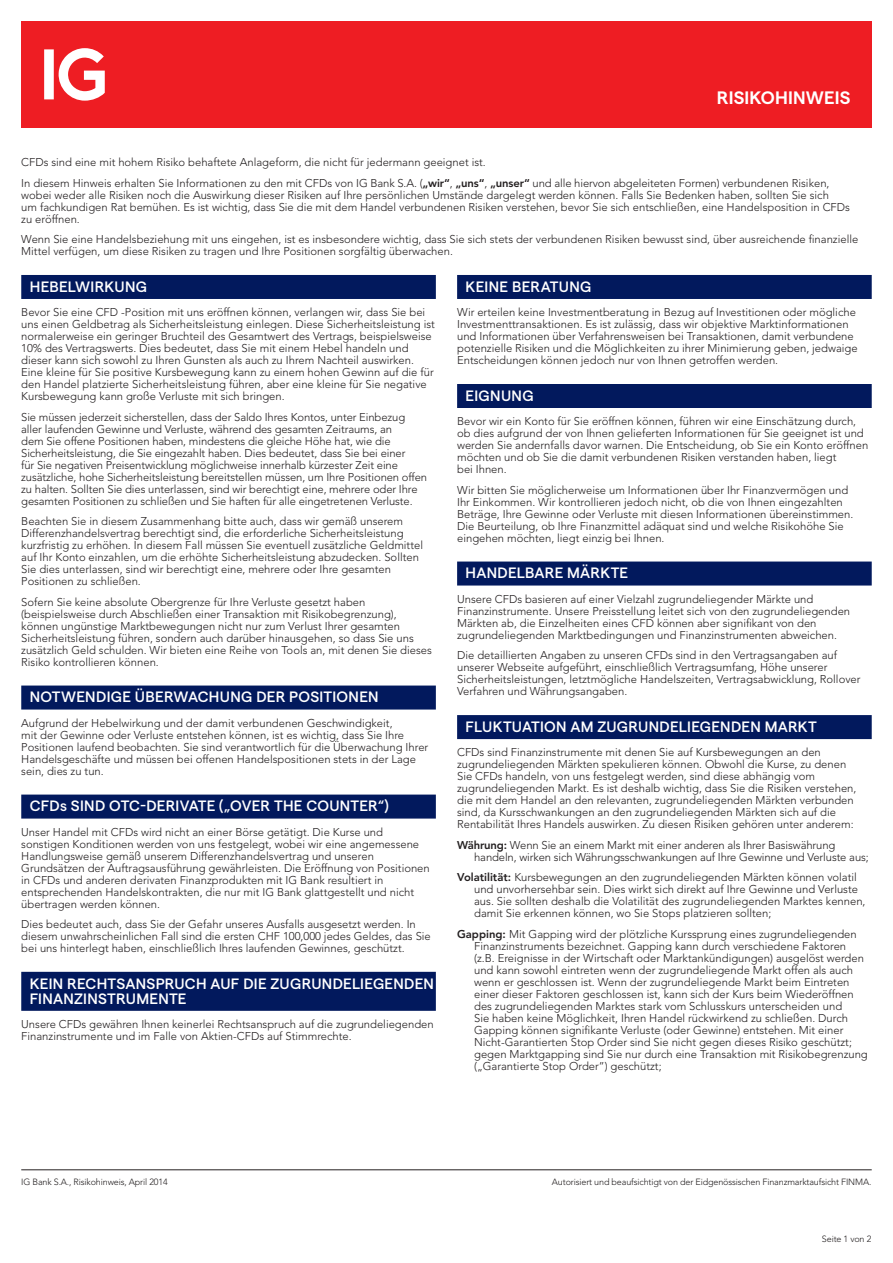
<style>
.page{position:relative;width:893px;height:1263px;background:#fff}
.page>*{position:absolute;margin:0;border:0;box-sizing:border-box;transform-origin:0 0}
.t1{font:600 18px "Matter SQ";letter-spacing:.01em;color:#fff}
.sub_title__level_1{font:500 15px/15px "Matter SQ";letter-spacing:.015em;color:#fff}
.body_copy_span{font:300 11.25px/12px "Avenir LT Std";color:#231f20}
.body_copy_definition{font:300 11.25px/12px "Avenir LT Std";color:#231f20}
.body_copy{font:300 11.25px/12px "Avenir LT Std";color:#231f20}
.t2{font:300 9px "Avenir LT Std";letter-spacing:-.015em;color:#231f20}
.s1{font-weight:800}
</style>
<div class="page">
<div style="left:21px;top:21px;width:851px;height:107px;background:#ee1d23"></div>
<svg style="left:44px;top:48px;width:61px;height:53px"></svg>
<hr style="left:21px;top:1169px;width:851px;height:1px;background:#231f20">
<div style="left:21px;top:275px;width:415px;height:24px;background:#02195d"></div>
<div style="left:21px;top:685px;width:415px;height:24px;background:#02195d"></div>
<div style="left:21px;top:794px;width:415px;height:24px;background:#02195d"></div>
<div style="left:21px;top:972px;width:415px;height:39px;background:#02195d"></div>
<div style="left:457px;top:275px;width:415px;height:24px;background:#02195d"></div>
<div style="left:457px;top:384px;width:415px;height:24px;background:#02195d"></div>
<div style="left:457px;top:561px;width:415px;height:24px;background:#02195d"></div>
<div style="left:457px;top:715px;width:415px;height:24px;background:#02195d"></div>
<h1 class="t1" style="left:717px;top:85px;width:135px">RISIKOHINWEIS</h1>
<p class="body_copy" style="left:21px;top:156px;width:466px">CFDs sind eine mit hohem Risiko behaftete Anlageform, die nicht für jedermann geeignet ist.</p>
<p class="body_copy" style="left:21px;top:177px;width:830px">In diesem Hinweis erhalten Sie Informationen zu den mit CFDs von IG Bank S.A. (<span class="s1">„wir“</span>, <span class="s1">„uns“</span>, <span class="s1">„unser“</span> und alle hiervon abgeleiteten Formen) verbundenen Risiken, wobei weder alle Risiken noch die Auswirkung dieser Risiken auf Ihre persönlichen Umstände dargelegt werden können. Falls Sie Bedenken haben, sollten Sie sich<br>um fachkundigen Rat bemühen. Es ist wichtig, dass Sie die mit dem Handel verbundenen Risiken verstehen, bevor Sie sich entschließen, eine Handelsposition in CFDs zu eröffnen.</p>
<p class="body_copy" style="left:21px;top:233px;width:839px">Wenn Sie eine Handelsbeziehung mit uns eingehen, ist es insbesondere wichtig, dass Sie sich stets der verbundenen Risiken bewusst sind, über ausreichende finanzielle<br>Mittel verfügen, um diese Risiken zu tragen und Ihre Positionen sorgfältig überwachen.</p>
<p class="sub_title__level_1" style="left:30px;top:278px;width:119px">HEBELWIRKUNG</p>
<p class="body_copy_span" style="left:21px;top:306px;width:415px">Bevor Sie eine CFD -Position mit uns eröffnen können, verlangen wir, dass Sie bei uns einen Geldbetrag als Sicherheitsleistung einlegen. Diese Sicherheitsleistung ist normalerweise ein geringer Bruchteil des Gesamtwert des Vertrags, beispielsweise 10% des Vertragswerts. Dies bedeutet, dass Sie mit einem Hebel handeln und dieser kann sich sowohl zu Ihren Gunsten als auch zu Ihrem Nachteil auswirken.<br>Eine kleine für Sie positive Kursbewegung kann zu einem hohen Gewinn auf die für den Handel platzierte Sicherheitsleistung führen, aber eine kleine für Sie negative Kursbewegung kann große Verluste mit sich bringen.</p>
<p class="body_copy_span" style="left:21px;top:411px;width:407px">Sie müssen jederzeit sicherstellen, dass der Saldo Ihres Kontos, unter Einbezug aller laufenden Gewinne und Verluste, während des gesamten Zeitraums, an<br>dem Sie offene Positionen haben, mindestens die gleiche Höhe hat, wie die Sicherheitsleistung, die Sie eingezahlt haben. Dies bedeutet, dass Sie bei einer<br>für Sie negativen Preisentwicklung möglichweise innerhalb kürzester Zeit eine zusätzliche, hohe Sicherheitsleistung bereitstellen müssen, um Ihre Positionen offen zu halten. Sollten Sie dies unterlassen, sind wir berechtigt eine, mehrere oder Ihre gesamten Positionen zu schließen und Sie haften für alle eingetretenen Verluste.</p>
<p class="body_copy_span" style="left:21px;top:515px;width:403px">Beachten Sie in diesem Zusammenhang bitte auch, dass wir gemäß unserem Differenzhandelsvertrag berechtigt sind, die erforderliche Sicherheitsleistung kurzfristig zu erhöhen. In diesem Fall müssen Sie eventuell zusätzliche Geldmittel auf Ihr Konto einzahlen, um die erhöhte Sicherheitsleistung abzudecken. Sollten Sie dies unterlassen, sind wir berechtigt eine, mehrere oder Ihre gesamten Positionen zu schließen.</p>
<p class="body_copy_span" style="left:21px;top:596px;width:412px">Sofern Sie keine absolute Obergrenze für Ihre Verluste gesetzt haben (beispielsweise durch Abschließen einer Transaktion mit Risikobegrenzung), können ungünstige Marktbewegungen nicht nur zum Verlust Ihrer gesamten Sicherheitsleistung führen, sondern auch darüber hinausgehen, so dass Sie uns zusätzlich Geld schulden. Wir bieten eine Reihe von Tools an, mit denen Sie dieses Risiko kontrollieren können.</p>
<p class="sub_title__level_1" style="left:30px;top:688px;width:350px">NOTWENDIGE ÜBERWACHUNG DER POSITIONEN</p>
<p class="body_copy_span" style="left:21px;top:717px;width:409px">Aufgrund der Hebelwirkung und der damit verbundenen Geschwindigkeit,<br>mit der Gewinne oder Verluste entstehen können, ist es wichtig, dass Sie Ihre Positionen laufend beobachten. Sie sind verantwortlich für die Überwachung Ihrer Handelsgeschäfte und müssen bei offenen Handelspositionen stets in der Lage sein, dies zu tun.</p>
<p class="sub_title__level_1" style="left:30px;top:797px;width:360px">CFDs SIND OTC-DERIVATE („OVER THE COUNTER“)</p>
<p class="body_copy_span" style="left:21px;top:826px;width:410px">Unser Handel mit CFDs wird nicht an einer Börse getätigt. Die Kurse und sonstigen Konditionen werden von uns festgelegt, wobei wir eine angemessene Handlungsweise gemäß unserem Differenzhandelsvertrag und unseren Grundsätzen der Auftragsausführung gewährleisten. Die Eröffnung von Positionen in CFDs und anderen derivaten Finanzprodukten mit IG Bank resultiert in entsprechenden Handelskontrakten, die nur mit IG Bank glattgestellt und nicht übertragen werden können.</p>
<p class="body_copy_span" style="left:21px;top:918px;width:411px">Dies bedeutet auch, dass Sie der Gefahr unseres Ausfalls ausgesetzt werden. In diesem unwahrscheinlichen Fall sind die ersten CHF 100,000 jedes Geldes, das Sie bei uns hinterlegt haben, einschließlich Ihres laufenden Gewinnes, geschützt.</p>
<p class="sub_title__level_1" style="left:30px;top:975px;width:406px">KEIN RECHTSANSPRUCH AUF DIE ZUGRUNDELIEGENDEN<br>FINANZINSTRUMENTE</p>
<p class="body_copy_span" style="left:21px;top:1019px;width:414px">Unsere CFDs gewähren Ihnen keinerlei Rechtsanspruch auf die zugrundeliegenden<br>Finanzinstrumente und im Falle von Aktien-CFDs auf Stimmrechte.</p>
<p class="sub_title__level_1" style="left:466px;top:278px;width:127px">KEINE BERATUNG</p>
<p class="body_copy_span" style="left:457px;top:306px;width:402px">Wir erteilen keine Investmentberatung in Bezug auf Investitionen oder mögliche Investmenttransaktionen. Es ist zulässig, dass wir objektive Marktinformationen und Informationen über Verfahrensweisen bei Transaktionen, damit verbundene potenzielle Risiken und die Möglichkeiten zu ihrer Minimierung geben, jedwaige Entscheidungen können jedoch nur von Ihnen getroffen werden.</p>
<p class="sub_title__level_1" style="left:466px;top:387px;width:69px">EIGNUNG</p>
<p class="body_copy_span" style="left:457px;top:415px;width:413px">Bevor wir ein Konto für Sie eröffnen können, führen wir eine Einschätzung durch, ob dies aufgrund der von Ihnen gelieferten Informationen für Sie geeignet ist und werden Sie andernfalls davor warnen. Die Entscheidung, ob Sie ein Konto eröffnen möchten und ob Sie die damit verbundenen Risiken verstanden haben, liegt<br>bei Ihnen.</p>
<p class="body_copy_span" style="left:457px;top:484px;width:398px">Wir bitten Sie möglicherweise um Informationen über Ihr Finanzvermögen und Ihr Einkommen. Wir kontrollieren jedoch nicht, ob die von Ihnen eingezahlten Beträge, Ihre Gewinne oder Verluste mit diesen Informationen übereinstimmen.<br>Die Beurteilung, ob Ihre Finanzmittel adäquat sind und welche Risikohöhe Sie eingehen möchten, liegt einzig bei Ihnen.</p>
<p class="sub_title__level_1" style="left:466px;top:564px;width:164px">HANDELBARE MÄRKTE</p>
<p class="body_copy_span" style="left:457px;top:593px;width:395px">Unsere CFDs basieren auf einer Vielzahl zugrundeliegender Märkte und Finanzinstrumente. Unsere Preisstellung leitet sich von den zugrundeliegenden Märkten ab, die Einzelheiten eines CFD können aber signifikant von den zugrundeliegenden Marktbedingungen und Finanzinstrumenten abweichen.</p>
<p class="body_copy_span" style="left:457px;top:649px;width:405px">Die detaillierten Angaben zu unseren CFDs sind in den Vertragsangaben auf unserer Webseite aufgeführt, einschließlich Vertragsumfang, Höhe unserer Sicherheitsleistungen, letztmögliche Handelszeiten, Vertragsabwicklung, Rollover Verfahren und Währungsangaben.</p>
<p class="sub_title__level_1" style="left:466px;top:718px;width:353px">FLUKTUATION AM ZUGRUNDELIEGENDEN MARKT</p>
<p class="body_copy_span" style="left:457px;top:746px;width:401px">CFDs sind Finanzinstrumente mit denen Sie auf Kursbewegungen an den zugrundeliegenden Märkten spekulieren können. Obwohl die Kurse, zu denen Sie CFDs handeln, von uns festgelegt werden, sind diese abhängig vom zugrundeliegenden Markt. Es ist deshalb wichtig, dass Sie die Risiken verstehen, die mit dem Handel an den relevanten, zugrundeliegenden Märkten verbunden sind, da Kursschwankungen an den zugrundeliegenden Märkten sich auf die Rentabilität Ihres Handels auswirken. Zu diesen Risiken gehören unter anderem:</p>
<p class="body_copy_definition" style="left:474px;top:839px;width:396px;text-indent:-17px"><span class="s1">Währung:</span> Wenn Sie an einem Markt mit einer anderen als Ihrer Basiswährung handeln, wirken sich Währungsschwankungen auf Ihre Gewinne und Verluste aus;</p>
<p class="body_copy_definition" style="left:474px;top:872px;width:393px;text-indent:-17px"><span class="s1">Volatilität:</span> Kursbewegungen an den zugrundeliegenden Märkten können volatil und unvorhersehbar sein. Dies wirkt sich direkt auf Ihre Gewinne und Verluste aus. Sie sollten deshalb die Volatilität des zugrundeliegenden Marktes kennen, damit Sie erkennen können, wo Sie Stops platzieren sollten;</p>
<p class="body_copy_definition" style="left:474px;top:928px;width:395px;text-indent:-17px"><span class="s1">Gapping:</span> Mit Gapping wird der plötzliche Kurssprung eines zugrundeliegenden Finanzinstruments bezeichnet. Gapping kann durch verschiedene Faktoren (z.B. Ereignisse in der Wirtschaft oder Marktankündigungen) ausgelöst werden und kann sowohl eintreten wenn der zugrundeliegende Markt offen als auch wenn er geschlossen ist. Wenn der zugrundeliegende Markt beim Eintreten einer dieser Faktoren geschlossen ist, kann sich der Kurs beim Wiederöffnen des zugrundeliegenden Marktes stark vom Schlusskurs unterscheiden und<br>Sie haben keine Möglichkeit, Ihren Handel rückwirkend zu schließen. Durch Gapping können signifikante Verluste (oder Gewinne) entstehen. Mit einer Nicht-Garantierten Stop Order sind Sie nicht gegen dieses Risiko geschützt; gegen Marktgapping sind Sie nur durch eine Transaktion mit Risikobegrenzung („Garantierte Stop Order”) geschützt;</p>
<p class="t2" style="left:21px;top:1176px;width:148px">IG Bank S.A., Risikohinweis, April 2014</p>
<p class="t2" style="left:552px;top:1176px;width:321px">Autorisiert und beaufsichtigt von der Eidgenössischen Finanzmarktaufsicht FINMA.</p>
<p class="t2" style="left:822px;top:1233px;width:51px">Seite 1 von 2</p>
</div>
